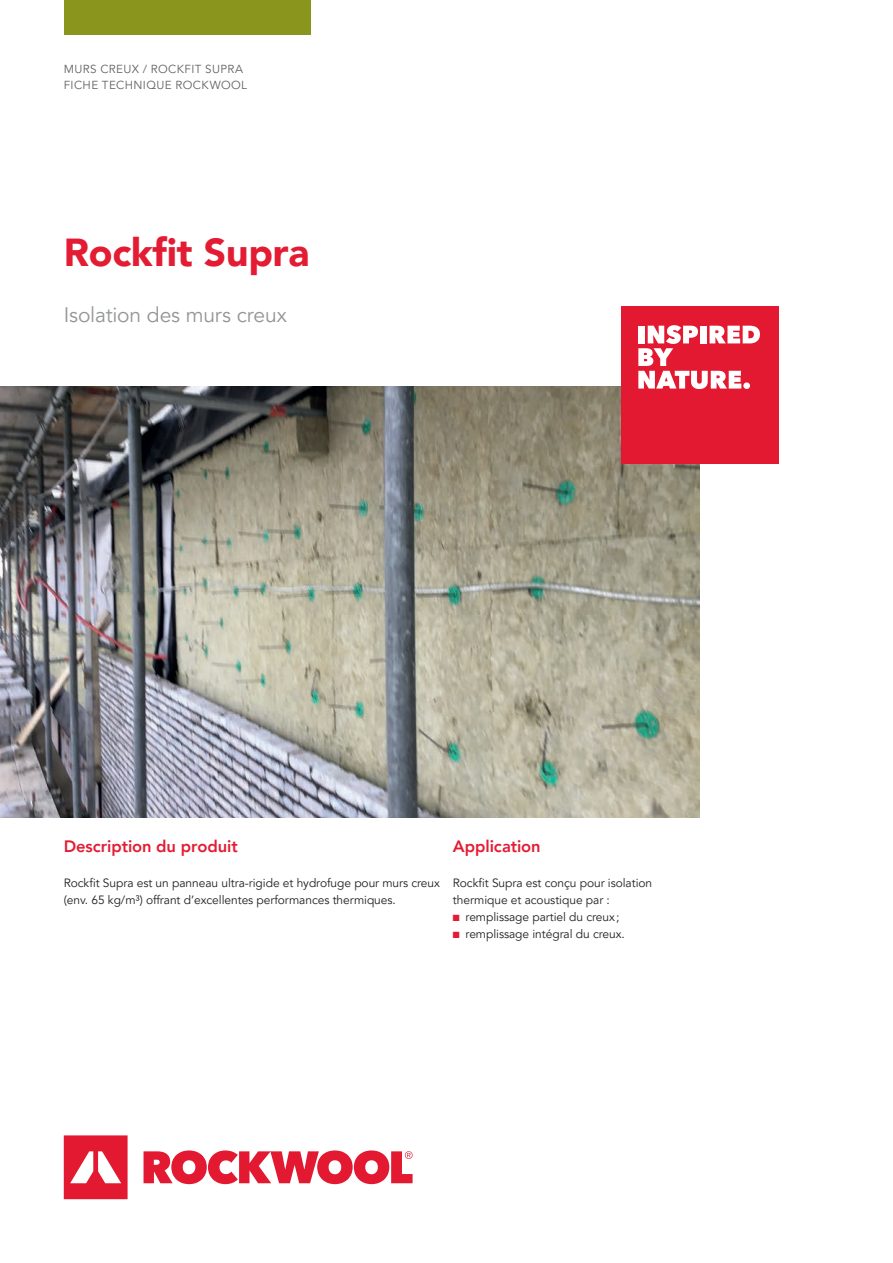
<style>
.page{position:relative;width:893px;height:1263px;background:#fff}
.page>*{position:absolute;margin:0;border:0;box-sizing:border-box;transform-origin:0 0}
.t1{font:900 39px "Avenir LT Pro";letter-spacing:-.005em;color:#e31c33}
.t2{font:21px "Avenir LT Pro";letter-spacing:-.01em;color:#939598}
.t3{font:800 16.5px "Avenir LT Pro";letter-spacing:-.005em;color:#e31c33}
.t4{font:12px/17.2px "Avenir LT Pro";letter-spacing:-.005em;color:#231f20}
.t5{font:11.7px/16.5px "Avenir LT Pro";letter-spacing:.035em;color:#636366}
.s1{color:#e31c33}
</style>
<div class="page">
<img style="left:0;top:386px;width:699px;height:432px">
<svg style="left:64px;top:1135px;width:349px;height:64px"></svg>
<div style="left:64px;top:0;width:246px;height:34px;background:#8a951e"></div>
<div style="left:621px;top:306px;width:157px;height:157px;background:#e21931"></div>
<svg style="left:638px;top:325px;width:122px;height:64px"></svg>
<p class="t5" style="left:64px;top:61px;width:185px">MURS CREUX / ROCKFIT SUPRA<br>FICHE TECHNIQUE ROCKWOOL</p>
<h1 class="t1" style="left:64px;top:229px;width:247px">Rockfit Supra</h1>
<h2 class="t2" style="left:64px;top:302px;width:225px">Isolation des murs creux</h2>
<h3 class="t3" style="left:64px;top:837px;width:175px">Description du produit</h3>
<p class="t4" style="left:64px;top:874px;width:378px">Rockfit Supra est un panneau ultra-rigide et hydrofuge pour murs creux (env. 65 kg/m³) offrant d’excellentes performances thermiques.</p>
<h3 class="t3" style="left:453px;top:837px;width:89px">Application</h3>
<p class="t4" style="left:453px;top:874px;width:201px">Rockfit Supra est conçu pour isolation thermique et acoustique par :</p>
<p class="t4" style="left:453px;top:909px;width:168px"><span class="s1">■</span> remplissage partiel du creux;</p>
<p class="t4" style="left:453px;top:926px;width:173px"><span class="s1">■</span> remplissage intégral du creux.</p>
</div>
